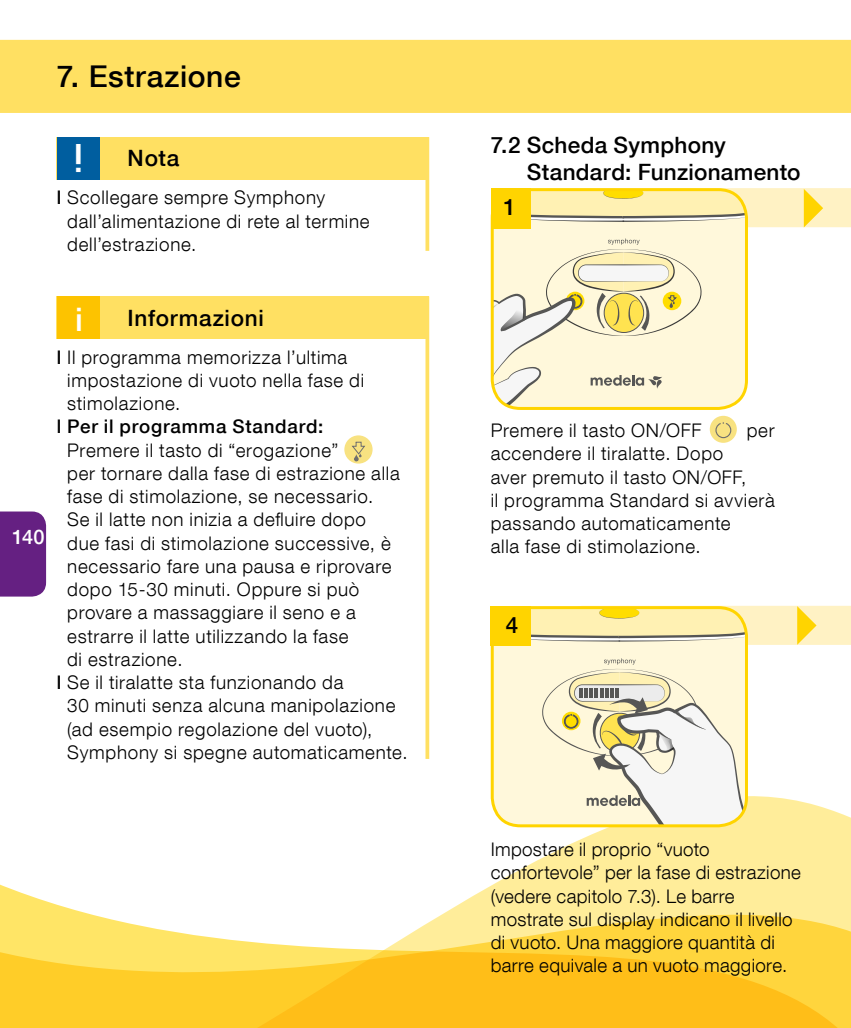
<style>
.page{position:relative;width:851px;height:1028px;background:#fff}
.page>*{position:absolute;margin:0;border:0;box-sizing:border-box;transform-origin:0 0}
.t1{font:500 39px "Helvetica Neue LT Com";color:#fff}
.t2{font:500 32.25px "Helvetica Neue LT Com";color:#fff}
.t3{font:500 30px "Helvetica Neue LT Com";letter-spacing:.02em;color:#000}
.t4{font:500 22.5px/27px "Helvetica Neue LT Com";letter-spacing:.015em;color:#000}
.t5{font:500 20px "Helvetica Neue LT Com";color:#fff}
.t6{font:300 18.75px/23.2px "Helvetica Neue LT Com";letter-spacing:.035em;color:#000}
.t7{font:300 18.75px/23.2px "Helvetica Neue LT Com";letter-spacing:.015em;color:#000}
.t8{font:500 18.75px "Helvetica Neue LT Com";letter-spacing:.04em;color:#000}
.s1{font-weight:500}
</style>
<div class="page">
<div style="left:0;top:40px;width:850px;height:73px;background:#ffe062"></div>
<svg style="left:0;top:825px;width:850px;height:203px"></svg>
<div style="left:0;top:511px;width:46px;height:85px;background:#652082"></div>
<div style="left:57px;top:137px;width:372px;height:42px;background:#ffe062"></div>
<svg style="left:425px;top:179px;width:4px;height:72px"></svg>
<div style="left:57px;top:137px;width:43px;height:42px;background:#005e9f"></div>
<div style="left:57px;top:296px;width:372px;height:42px;background:#ffe062"></div>
<svg style="left:425px;top:338px;width:4px;height:421px;fill:#ffe062"></svg>
<div style="left:57px;top:296px;width:43px;height:42px;background:#fdc300"></div>
<div style="left:344px;top:435px;width:28px;height:28px;background:#f8e281;border-radius:50%"></div>
<svg style="left:352px;top:441px;width:13px;height:20px"></svg>
<div style="left:709px;top:416px;width:27px;height:27px;background:#f8e281;border-radius:50%"></div>
<div style="left:715px;top:422px;width:16px;height:16px;border:1px solid #6e6e6e;border-radius:50%"></div>
<svg style="left:719px;top:422px;width:8px;height:3px"></svg>
<svg style="left:492px;top:188px;width:358px;height:220px"></svg>
<div style="left:490px;top:188px;width:40px;height:40px;background:#ffd400"></div>
<div style="left:490px;top:606px;width:40px;height:40px;background:#ffd400"></div>
<svg style="left:492px;top:606px;width:358px;height:219px"></svg>
<h3 class="t3" style="left:57px;top:58px;width:185px">7. Estrazione</h3>
<h1 class="t1" style="left:83px;top:181px;width:11px;rotate:-180deg">i</h1>
<p class="t6" style="left:67px;top:186px;width:304px;text-indent:-10px"><span class="s1">l</span> Scollegare sempre Symphony dall’alimentazione di rete al termine dell’estrazione.</p>
<p class="t4" style="left:128px;top:145px;width:53px">Nota</p>
<p class="t5" style="left:12px;top:524px;width:34px">140</p>
<h2 class="t2" style="left:75px;top:300px;width:9px">i</h2>
<p class="t4" style="left:128px;top:304px;width:138px">Informazioni</p>
<p class="t6" style="left:67px;top:345px;width:298px;text-indent:-10px"><span class="s1">l</span> Il programma memorizza l’ultima impostazione di vuoto nella fase di stimolazione.</p>
<p class="t8" style="left:57px;top:415px;width:268px">l Per il programma Standard:</p>
<p class="t6" style="left:67px;top:438px;width:272px">Premere il tasto di “erogazione”</p>
<p class="t6" style="left:67px;top:461px;width:334px">per tornare dalla fase di estrazione alla</p>
<p class="t6" style="left:67px;top:484px;width:307px">fase di stimolazione, se necessario.</p>
<p class="t6" style="left:67px;top:507px;width:300px">Se il latte non inizia a defluire dopo</p>
<p class="t6" style="left:67px;top:531px;width:325px">due fasi di stimolazione successive, è</p>
<p class="t6" style="left:67px;top:554px;width:326px">necessario fare una pausa e riprovare</p>
<p class="t6" style="left:67px;top:577px;width:293px">dopo 15-30 minuti. Oppure si può</p>
<p class="t6" style="left:67px;top:600px;width:290px">provare a massaggiare il seno e a</p>
<p class="t6" style="left:67px;top:624px;width:283px">estrarre il latte utilizzando la fase</p>
<p class="t6" style="left:67px;top:647px;width:117px">di estrazione.</p>
<p class="t6" style="left:57px;top:670px;width:288px"><span class="s1">l</span> Se il tiralatte sta funzionando da</p>
<p class="t6" style="left:67px;top:693px;width:330px">30 minuti senza alcuna manipolazione</p>
<p class="t6" style="left:67px;top:717px;width:307px">(ad esempio regolazione del vuoto),</p>
<p class="t6" style="left:67px;top:740px;width:342px">Symphony si spegne automaticamente.</p>
<p class="t4" style="left:526px;top:131px;width:275px;text-indent:-36px">7.2 Scheda Symphony<br>Standard: Funzionamento</p>
<p class="t4" style="left:503px;top:193px;width:14px">1</p>
<p class="t6" style="left:490px;top:418px;width:212px">Premere il tasto ON/OFF</p>
<p class="t6" style="left:746px;top:418px;width:29px">per</p>
<p class="t6" style="left:490px;top:442px;width:285px">accendere il tiralatte. Dopo<br>aver premuto il tasto ON/OFF,<br>il programma Standard si avvierà passando automaticamente<br>alla fase di stimolazione.</p>
<p class="t4" style="left:505px;top:611px;width:14px">4</p>
<p class="t7" style="left:490px;top:837px;width:312px">Impostare il proprio “vuoto confortevole” per la fase di estrazione (vedere capitolo 7.3). Le barre mostrate sul display indicano il livello di vuoto. Una maggiore quantità di barre equivale a un vuoto maggiore.</p>
</div>
